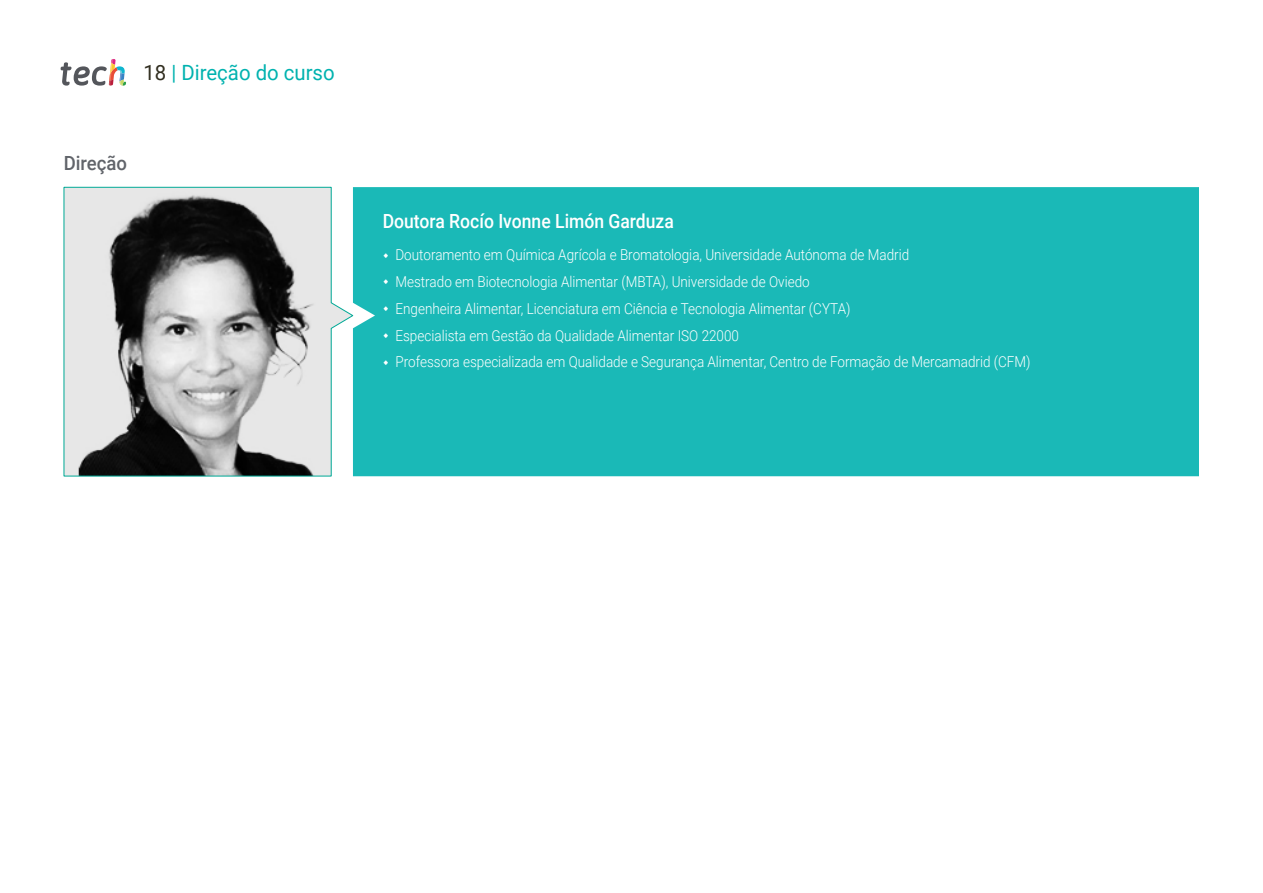
<style>
.page{position:relative;width:1263px;height:893px;background:#fff}
.page>*{position:absolute;margin:0;border:0;box-sizing:border-box;transform-origin:0 0}
.t1{font:21px "Roboto";color:#00b2af}
.t2{font:500 19.5px "Roboto";color:#fff;scale:.9 1}
.t3{font:500 19.5px "Roboto";color:#61646a;scale:.95 1}
.t4{font:300 15px/26.7px "Roboto";color:#fff;scale:.9 1}
.s1{color:#312e20}
</style>
<div class="page">
<div style="left:353px;top:187px;width:846px;height:289px;background:#1ab9b7"></div>
<svg style="left:64px;top:187px;width:289px;height:289px;background:#a5a7a7"></svg>
<svg style="left:61px;top:59px;width:65px;height:27px"></svg>
<svg style="left:384px;top:253px;width:4px;height:5px"></svg>
<svg style="left:384px;top:279px;width:4px;height:5px"></svg>
<svg style="left:384px;top:306px;width:4px;height:5px"></svg>
<svg style="left:384px;top:333px;width:4px;height:5px"></svg>
<svg style="left:384px;top:360px;width:4px;height:5px"></svg>
<h1 class="t1" style="left:144px;top:57px;width:193px"><span class="s1">18</span> | Direção do curso</h1>
<h2 class="t3" style="left:64px;top:149px;width:68px">Direção</h2>
<h2 class="t2" style="left:383px;top:208px;width:325px">Doutora Rocío Ivonne Limón Garduza</h2>
<p class="t4" style="left:395px;top:241px;width:707px">Doutoramento em Química Agrícola e Bromatologia, Universidade Autónoma de Madrid<br>Mestrado em Biotecnologia Alimentar (MBTA), Universidade de Oviedo<br>Engenheira Alimentar, Licenciatura em Ciência e Tecnologia Alimentar (CYTA)<br>Especialista em Gestão da Qualidade Alimentar ISO 22000<br>Professora especializada em Qualidade e Segurança Alimentar, Centro de Formação de Mercamadrid (CFM)</p>
</div>
